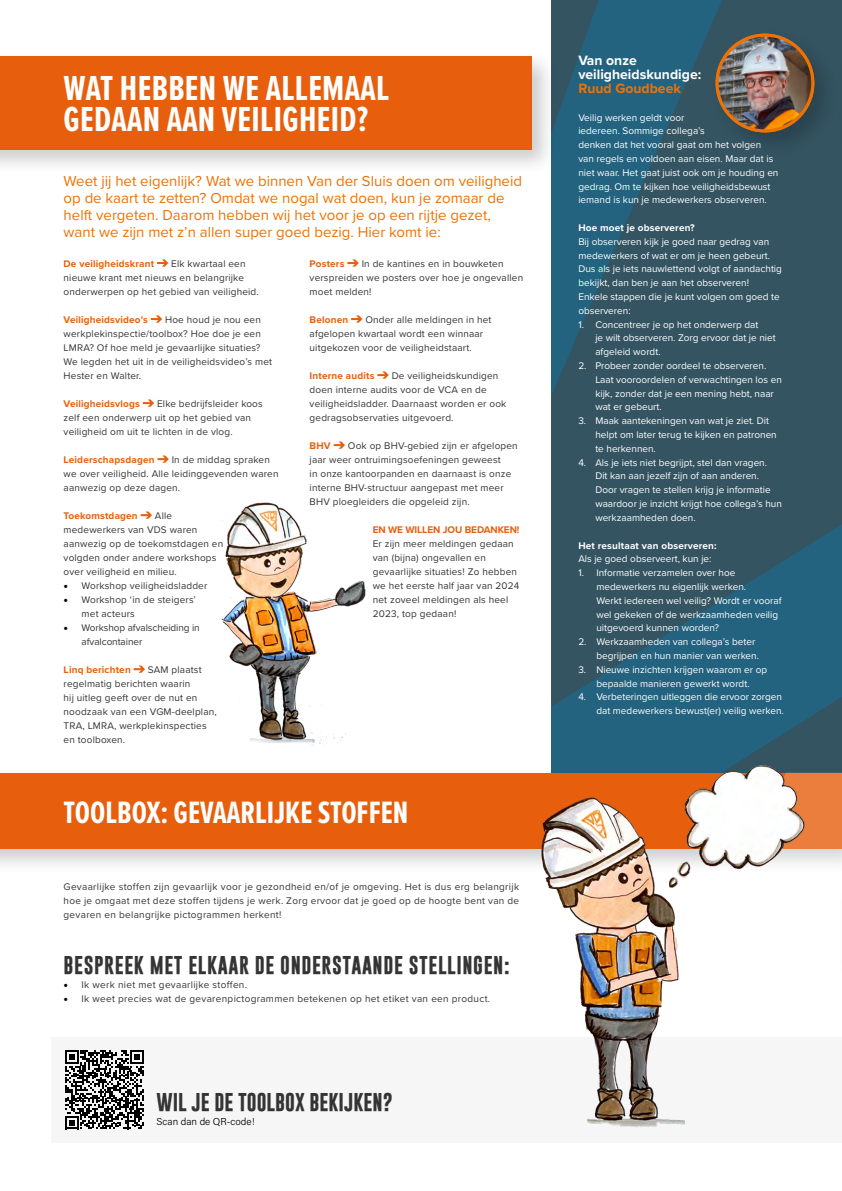
<style>
.page{position:relative;width:842px;height:1191px;background:#fff}
.page>*{position:absolute;margin:0;border:0;box-sizing:border-box;transform-origin:0 0}
.t1{font:700 36px/31px "Proxima Nova Ex Cn";letter-spacing:.01em;color:#fff}
.t2{font:700 32px "Proxima Nova Ex Cn";color:#fff}
.t3{font:700 18.6px "Gobold";letter-spacing:.03em;color:#343434}
.t4{font:700 18.6px "Gobold";color:#343434}
.t5{font:15px/17px "Proxima Nova";color:#ee7203}
.t6{font:700 14px/13.8px "Proxima Nova";color:#fff}
.t7{font:700 14px "Proxima Nova";color:#ee7209}
.t8{font:10px/14px "Proxima Nova";letter-spacing:.015em;color:#343434}
.t9{font:10px/13.8px "Proxima Nova";color:#fff}
.t10{font:700 10px "Proxima Nova";letter-spacing:.015em;color:#e75f0d}
.t11{font:700 10px "Proxima Nova";letter-spacing:.015em;color:#fff}
.t12{font:10px/14px "Proxima Nova";letter-spacing:-.005em;color:#343434}
.t13{font:700 10px "Proxima Nova";letter-spacing:-.01em;color:#e75f0d}
.t14{font:300 10px "Acumin Pro";color:#000}
.s1{font-family:"Minion Pro";font-size:12px;color:#000}
</style>
<div class="page">
<svg style="left:552px;top:0;width:290px;height:749px;background:#2e596b"></svg>
<div style="left:0;top:767px;width:842px;height:107px;background:#000;opacity:.2"></div>
<div style="left:0;top:773px;width:842px;height:75px;background:#e75f0d"></div>
<div style="left:0;top:50px;width:557px;height:125px;background:#000;opacity:.2"></div>
<div style="left:0;top:56px;width:531px;height:93px;background:#e75f0d"></div>
<div style="left:836px;top:50px;width:6px;height:107px;background:#335361"></div>
<hr style="left:841px;top:56px;width:1px;height:75px;background:#e75f0d">
<svg style="left:157px;top:259px;width:11px;height:8px"></svg>
<svg style="left:151px;top:315px;width:11px;height:8px"></svg>
<svg style="left:143px;top:399px;width:11px;height:8px"></svg>
<svg style="left:157px;top:455px;width:12px;height:8px"></svg>
<svg style="left:141px;top:511px;width:11px;height:8px"></svg>
<svg style="left:134px;top:665px;width:11px;height:8px"></svg>
<svg style="left:347px;top:259px;width:12px;height:8px"></svg>
<svg style="left:351px;top:315px;width:11px;height:8px"></svg>
<svg style="left:377px;top:371px;width:12px;height:8px"></svg>
<svg style="left:334px;top:441px;width:11px;height:8px"></svg>
<img style="left:221px;top:502px;width:145px;height:244px">
<div style="left:710px;top:28px;width:130px;height:131px;background:#345462"></div>
<img style="left:715px;top:33px;width:102px;height:101px">
<div style="left:51px;top:1037px;width:791px;height:105px;background:#f6f6f6"></div>
<svg style="left:65px;top:1050px;width:79px;height:79px"></svg>
<img style="left:476px;top:749px;width:366px;height:378px">
<h1 class="t1" style="left:64px;top:72px;width:327px">WAT HEBBEN WE ALLEMAAL<br>GEDAAN AAN VEILIGHEID?</h1>
<p class="t5" style="left:64px;top:171px;width:460px">Weet jij het eigenlijk? Wat we binnen Van der Sluis doen om veiligheid op de kaart te zetten? Omdat we nogal wat doen, kun je zomaar de helft vergeten. Daarom hebben wij het voor je op een rijtje gezet, want we zijn met z’n allen super goed bezig. Hier komt ie:</p>
<p class="t10" style="left:64px;top:256px;width:92px">De veiligheidskrant</p>
<p class="t8" style="left:64px;top:256px;width:197px;text-indent:108px">Elk kwartaal een nieuwe krant met nieuws en belangrijke onderwerpen op het gebied van veiligheid.</p>
<p class="t10" style="left:64px;top:312px;width:86px">Veiligheidsvideo’s</p>
<p class="t8" style="left:64px;top:312px;width:210px;text-indent:101px">Hoe houd je nou een werkplekinspectie/toolbox? Hoe doe je een LMRA? Of hoe meld je gevaarlijke situaties?<br>We legden het uit in de veiligheidsvideo’s met Hester en Walter.</p>
<p class="t10" style="left:64px;top:396px;width:78px">Veiligheidsvlogs</p>
<p class="t8" style="left:64px;top:396px;width:201px;text-indent:93px">Elke bedrijfsleider koos zelf een onderwerp uit op het gebied van veiligheid om uit te lichten in de vlog.</p>
<p class="t10" style="left:64px;top:452px;width:92px">Leiderschapsdagen</p>
<p class="t8" style="left:64px;top:452px;width:216px;text-indent:108px">In de middag spraken we over veiligheid. Alle leidinggevenden waren aanwezig op deze dagen.</p>
<p class="t10" style="left:64px;top:508px;width:76px">Toekomstdagen</p>
<p class="t8" style="left:64px;top:508px;width:161px;text-indent:91px">Alle medewerkers van VDS waren aanwezig op de toekomstdagen en volgden onder andere workshops over veiligheid en milieu.</p>
<p class="t8" style="left:64px;top:578px;width:145px"><span class="s1">•</span> Workshop veiligheidsladder</p>
<p class="t8" style="left:82px;top:592px;width:116px;text-indent:-18px"><span class="s1">•</span> Workshop ‘in de steigers’ met acteurs</p>
<p class="t12" style="left:82px;top:620px;width:120px;text-indent:-18px"><span class="s1">•</span> Workshop afvalscheiding in afvalcontainer</p>
<p class="t10" style="left:64px;top:662px;width:69px">Linq berichten</p>
<p class="t8" style="left:64px;top:662px;width:155px;text-indent:84px">SAM plaatst regelmatig berichten waarin<br>hij uitleg geeft over de nut en noodzaak van een VGM-deelplan,<br>TRA, LMRA, werkplekinspecties en toolboxen.</p>
<p class="t8" style="left:310px;top:256px;width:215px;text-indent:52px">In de kantines en in bouwketen verspreiden we posters over hoe je ongevallen moet melden!</p>
<p class="t10" style="left:310px;top:312px;width:40px">Belonen</p>
<p class="t10" style="left:310px;top:256px;width:36px">Posters</p>
<p class="t8" style="left:310px;top:312px;width:183px;text-indent:56px">Onder alle meldingen in het afgelopen kwartaal wordt een winnaar uitgekozen voor de veiligheidstaart.</p>
<p class="t10" style="left:310px;top:368px;width:66px">Interne audits</p>
<p class="t8" style="left:310px;top:368px;width:198px;text-indent:82px">De veiligheidskundigen doen interne audits voor de VCA en de veiligheidsladder. Daarnaast worden er ook gedragsobservaties uitgevoerd.</p>
<p class="t10" style="left:310px;top:438px;width:23px">BHV</p>
<p class="t8" style="left:310px;top:438px;width:210px;text-indent:38px">Ook op BHV-gebied zijn er afgelopen jaar weer ontruimingsoefeningen geweest<br>in onze kantoorpanden en daarnaast is onze interne BHV-structuur aangepast met meer BHV ploegleiders die opgeleid zijn.</p>
<p class="t13" style="left:373px;top:522px;width:148px">EN WE WILLEN JOU BEDANKEN!</p>
<p class="t8" style="left:373px;top:536px;width:148px">Er zijn meer meldingen gedaan van (bijna) ongevallen en gevaarlijke situaties! Zo hebben we het eerste half jaar van 2024 net zoveel meldingen als heel<br>2023, top gedaan!</p>
<h2 class="t2" style="left:64px;top:789px;width:346px">TOOLBOX: GEVAARLIJKE STOFFEN</h2>
<p class="t8" style="left:64px;top:879px;width:457px;text-align:justify">Gevaarlijke stoffen zijn gevaarlijk voor je gezondheid en/of je omgeving. Het is dus erg belangrijk hoe je omgaat met deze stoffen tijdens je werk. Zorg ervoor dat je goed op de hoogte bent van de gevaren en belangrijke pictogrammen herkent!</p>
<h3 class="t3" style="left:64px;top:953px;width:447px">BESPREEK MET ELKAAR DE ONDERSTAANDE STELLINGEN:</h3>
<p class="t8" style="left:64px;top:977px;width:185px"><span class="s1">•</span> Ik werk niet met gevaarlijke stoffen.</p>
<p class="t8" style="left:64px;top:991px;width:428px"><span class="s1">•</span> Ik weet precies wat de gevarenpictogrammen betekenen op het etiket van een product.</p>
<h3 class="t4" style="left:157px;top:1090px;width:238px">WIL JE DE TOOLBOX BEKIJKEN?</h3>
<p class="t14" style="left:157px;top:1115px;width:100px">Scan dan de QR-code!</p>
<h3 class="t6" style="left:578px;top:53px;width:124px">Van onze veiligheidskundige:</h3>
<h3 class="t7" style="left:578px;top:78px;width:104px">Ruud Goudbeek</h3>
<p class="t9" style="left:578px;top:110px;width:202px">Veilig werken geldt voor<br>iedereen. Sommige collega’s<br>denken dat het vooral gaat om het volgen van regels en voldoen aan eisen. Maar dat is niet waar. Het gaat juist ook om je houding en gedrag. Om te kijken hoe veiligheidsbewust iemand is kun je medewerkers observeren.</p>
<p class="t11" style="left:578px;top:220px;width:118px">Hoe moet je observeren?</p>
<p class="t9" style="left:578px;top:234px;width:205px">Bij observeren kijk je goed naar gedrag van medewerkers of wat er om je heen gebeurt.<br>Dus als je iets nauwlettend volgt of aandachtig bekijkt, dan ben je aan het observeren!<br>Enkele stappen die je kunt volgen om goed te observeren:</p>
<p class="t9" style="left:595px;top:317px;width:182px;text-indent:-17px">1. Concentreer je op het onderwerp dat<br>je wilt observeren. Zorg ervoor dat je niet afgeleid wordt.</p>
<p class="t9" style="left:595px;top:358px;width:188px;text-indent:-17px">2. Probeer zonder oordeel te observeren.<br>Laat vooroordelen of verwachtingen los en kijk, zonder dat je een mening hebt, naar wat er gebeurt.</p>
<p class="t9" style="left:595px;top:413px;width:183px;text-indent:-17px">3. Maak aantekeningen van wat je ziet. Dit helpt om later terug te kijken en patronen te herkennen.</p>
<p class="t9" style="left:595px;top:455px;width:188px;text-indent:-17px">4. Als je iets niet begrijpt, stel dan vragen.<br>Dit kan aan jezelf zijn of aan anderen.<br>Door vragen te stellen krijg je informatie waardoor je inzicht krijgt hoe collega’s hun werkzaamheden doen.</p>
<p class="t11" style="left:578px;top:538px;width:140px">Het resultaat van observeren:</p>
<p class="t9" style="left:578px;top:551px;width:135px">Als je goed observeert, kun je:</p>
<p class="t9" style="left:596px;top:565px;width:187px;text-indent:-18px">1. Informatie verzamelen over hoe medewerkers nu eigenlijk werken.<br>Werkt iedereen wel veilig? Wordt er vooraf wel gekeken of de werkzaamheden veilig uitgevoerd kunnen worden?</p>
<p class="t9" style="left:596px;top:634px;width:164px;text-indent:-18px">2. Werkzaamheden van collega’s beter begrijpen en hun manier van werken.</p>
<p class="t9" style="left:578px;top:662px;width:190px;text-align:center">3. Nieuwe inzichten krijgen waarom er op bepaalde manieren gewerkt wordt.</p>
<p class="t9" style="left:578px;top:689px;width:207px;text-align:right">4. Verbeteringen uitleggen die ervoor zorgen dat medewerkers bewust(er) veilig werken.</p>
</div>
